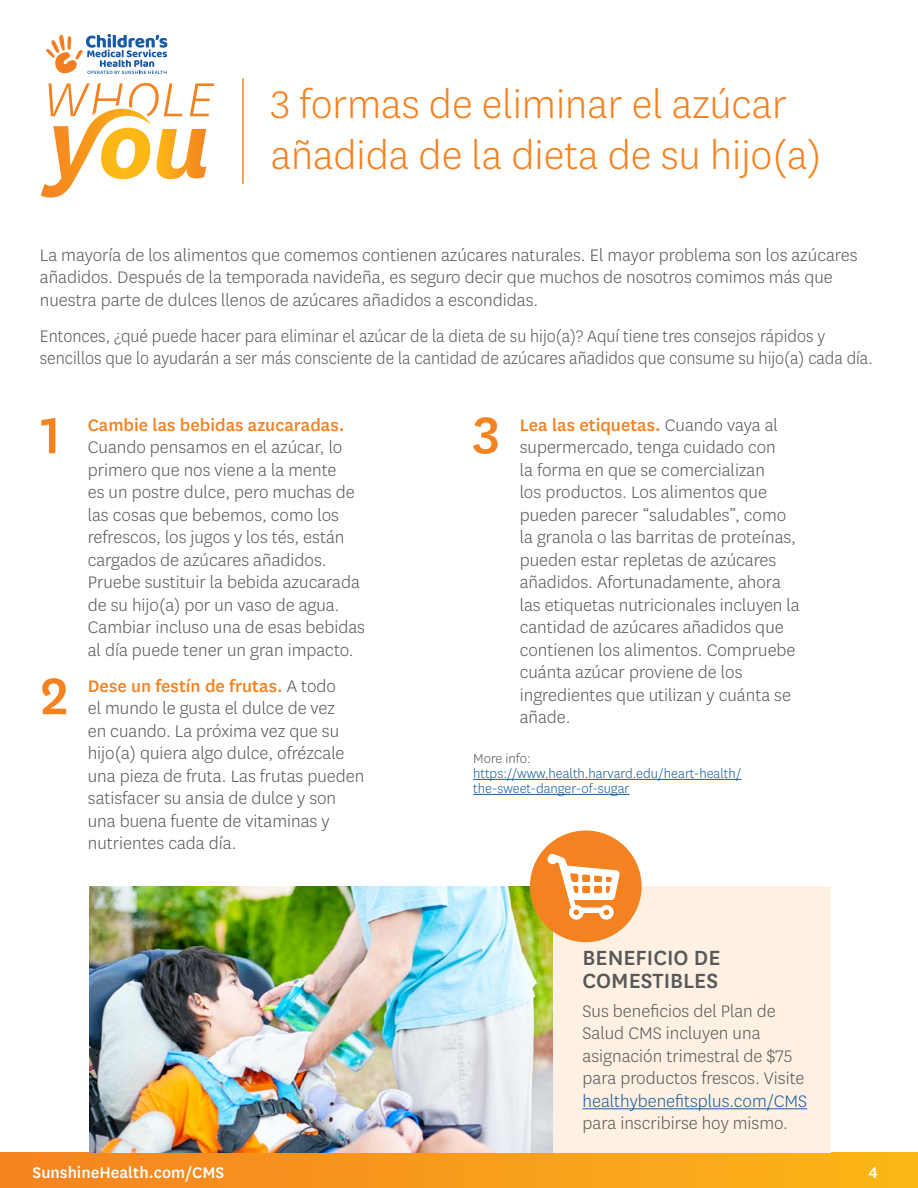
<style>
.page{position:relative;width:918px;height:1188px;background:#fff}
.page>*{position:absolute;margin:0;border:0;box-sizing:border-box;transform-origin:0 0}
.t1{font:500 60px "Centene Sans";color:#f58220}
.Article_Header{font:300 45px/51px "Centene Sans";color:#f58220}
.t2{font:500 24px/22.5px "Centene Sans";color:#57585a}
.t3{font:300 19.5px/22.5px "Centene Sans";color:#57585a}
.t4{font:300 19.5px/22.5px "Centene Sans";color:#57585a;scale:.95 1}
.t5{font:500 18px "Centene Sans";color:#fff}
.t6{font:300 15px/15px "Centene Sans";color:#175d9e}
.s1{font-weight:500;color:#f58220}
.s2{color:#57585a}
.s3{color:#175d9e}
</style>
<div class="page">
<div style="left:0;top:1153px;width:918px;height:35px;background:linear-gradient(to right,#f48221,#fbb617)"></div>
<hr style="left:242px;top:78px;width:2px;height:106px;background:#f58220">
<img style="left:89px;top:886px;width:464px;height:267px">
<svg style="left:41px;top:83px;width:173px;height:115px"></svg>
<svg style="left:46px;top:34px;width:121px;height:40px"></svg>
<hr style="left:473px;top:779px;width:268px;height:1px;background:#175d9e">
<hr style="left:473px;top:794px;width:157px;height:1px;background:#175d9e">
<div style="left:553px;top:886px;width:278px;height:267px;background:#fef0e2"></div>
<div style="left:530px;top:831px;width:112px;height:111px;background:#f58220;border-radius:50%"></div>
<svg style="left:548px;top:854px;width:72px;height:66px"></svg>
<hr style="left:583px;top:1108px;width:224px;height:1px;background:#175d9e">
<p class="Article_Header" style="left:271px;top:77px;width:552px">3 formas de eliminar el azúcar añadida de la dieta de su hijo(a)</p>
<p class="t3" style="left:40px;top:243px;width:819px">La mayoría de los alimentos que comemos contienen azúcares naturales. El mayor problema son los azúcares añadidos. Después de la temporada navideña, es seguro decir que muchos de nosotros comimos más que nuestra parte de dulces llenos de azúcares añadidos a escondidas.</p>
<p class="t4" style="left:40px;top:324px;width:879px">Entonces, ¿qué puede hacer para eliminar el azúcar de la dieta de su hijo(a)? Aquí tiene tres consejos rápidos y sencillos que lo ayudarán a ser más consciente de la cantidad de azúcares añadidos que consume su hijo(a) cada día.</p>
<p class="t1" style="left:40px;top:394px;width:22px">1</p>
<p class="t3" style="left:88px;top:413px;width:279px"><span class="s1">Cambie las bebidas azucaradas.<br></span>Cuando pensamos en el azúcar, lo primero que nos viene a la mente<br>es un postre dulce, pero muchas de las cosas que bebemos, como los refrescos, los jugos y los tés, están cargados de azúcares añadidos.<br>Pruebe sustituir la bebida azucarada de su hijo(a) por un vaso de agua.<br>Cambiar incluso una de esas bebidas al día puede tener un gran impacto.</p>
<p class="t1" style="left:40px;top:655px;width:29px">2</p>
<p class="t3" style="left:88px;top:674px;width:278px"><span class="s1">Dese un festín de frutas.</span> A todo<br>el mundo le gusta el dulce de vez<br>en cuando. La próxima vez que su hijo(a) quiera algo dulce, ofrézcale una pieza de fruta. Las frutas pueden satisfacer su ansia de dulce y son una buena fuente de vitaminas y nutrientes cada día.</p>
<p class="t1" style="left:472px;top:394px;width:29px">3</p>
<p class="t3" style="left:520px;top:413px;width:282px"><span class="s1">Lea las etiquetas.</span> Cuando vaya al supermercado, tenga cuidado con<br>la forma en que se comercializan<br>los productos. Los alimentos que pueden parecer “saludables”, como la granola o las barritas de proteínas, pueden estar repletas de azúcares añadidos. Afortunadamente, ahora las etiquetas nutricionales incluyen la cantidad de azúcares añadidos que contienen los alimentos. Compruebe cuánta azúcar proviene de los ingredientes que utilizan y cuánta se añade.</p>
<p class="t6" style="left:473px;top:750px;width:270px"><span class="s2">More info: </span>https://www.health.harvard.edu/heart-health/ the-sweet-danger-of-sugar</p>
<p class="t2" style="left:583px;top:945px;width:139px">BENEFICIO DE<br>COMESTIBLES</p>
<p class="t3" style="left:583px;top:999px;width:226px">Sus beneficios del Plan de<br>Salud CMS incluyen una asignación trimestral de $75 para productos frescos. Visite <span class="s3">healthybenefitsplus.com/CMS </span>para inscribirse hoy mismo.</p>
<p class="t5" style="left:33px;top:1160px;width:193px">SunshineHealth.com/CMS</p>
<p class="t5" style="left:869px;top:1160px;width:11px">4</p>
</div>
